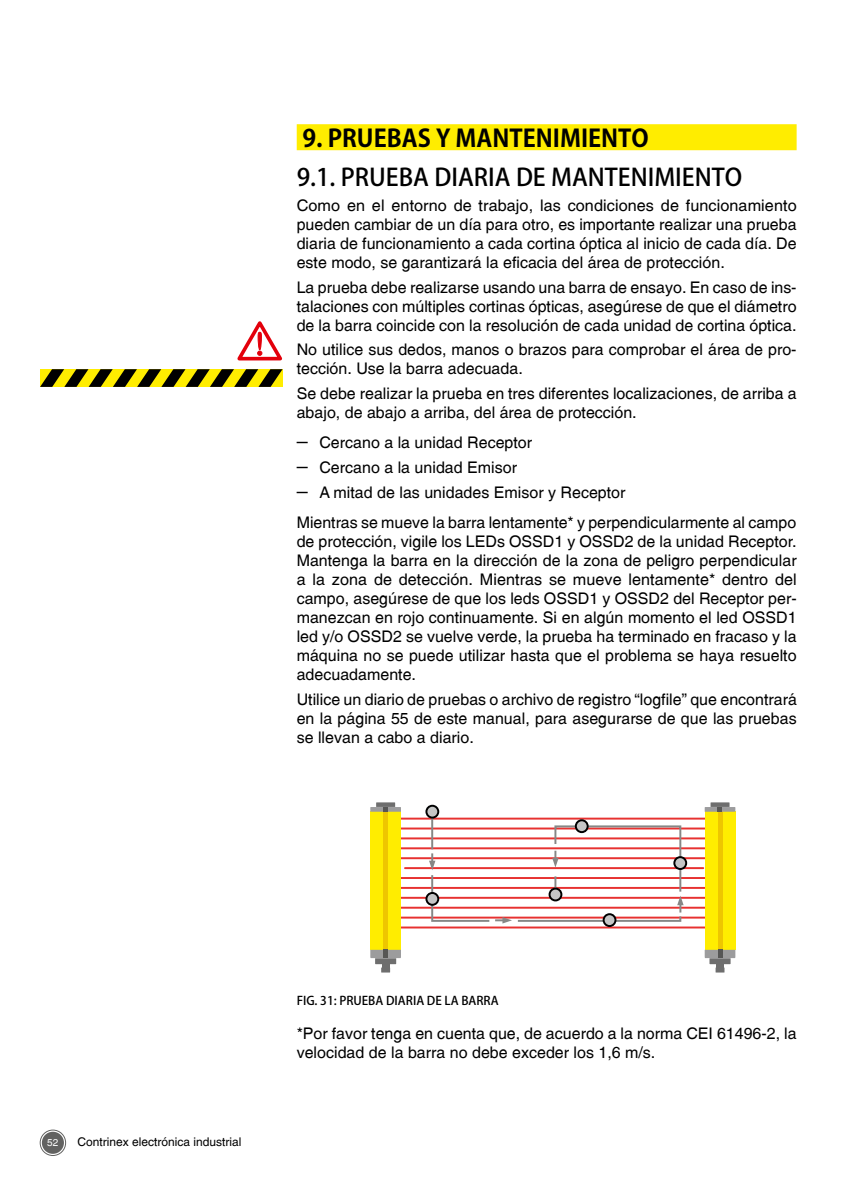
<style>
.page{position:relative;width:842px;height:1191px;background:#fff}
.page>*{position:absolute;margin:0;border:0;box-sizing:border-box;transform-origin:0 0}
.t1{font:500 24px "Koz Go Pro";color:#000}
.t2{font:700 24px "Koz Go Pro";color:#000}
.t3{font:16px/19px "Switzerland Plain";color:#000;text-align:justify}
.t4{font:12px "Switzerland Plain";color:#000}
.t5{font:500 12px "Koz Go Pro";color:#000}
.t6{font:10px "Switzerland Plain";color:#fff}
.s1{font-family:"Switzerland Light Plain";font-size:22px}
</style>
<div class="page">
<svg style="left:40px;top:1129px;width:26px;height:27px"></svg>
<svg style="left:40px;top:1130px;width:26px;height:25px"></svg>
<div style="left:297px;top:124px;width:500px;height:26px;background:#ffed00"></div>
<svg style="left:237px;top:321px;width:46px;height:40px"></svg>
<svg style="left:40px;top:369px;width:243px;height:18px;background:#817800"></svg>
<hr style="left:398px;top:817px;width:310px;height:2px;background:#e73231">
<hr style="left:398px;top:827px;width:310px;height:2px;background:#e73231">
<hr style="left:398px;top:837px;width:310px;height:2px;background:#e73231">
<hr style="left:398px;top:847px;width:310px;height:2px;background:#e73231">
<hr style="left:398px;top:857px;width:310px;height:2px;background:#e73231">
<hr style="left:405px;top:867px;width:298px;height:2px;background:#e73231">
<hr style="left:398px;top:877px;width:310px;height:2px;background:#e73231">
<hr style="left:398px;top:887px;width:310px;height:2px;background:#e73231">
<hr style="left:398px;top:897px;width:310px;height:1px;background:#e73231">
<hr style="left:398px;top:906px;width:310px;height:2px;background:#e73231">
<hr style="left:398px;top:916px;width:310px;height:2px;background:#e73231">
<hr style="left:398px;top:926px;width:310px;height:2px;background:#e73231">
<div style="left:382px;top:962px;width:7px;height:6px;background:#6e6e6e"></div>
<div style="left:370px;top:811px;width:31px;height:139px;background:#ffed00"></div>
<hr style="left:384px;top:811px;width:4px;height:139px;background:#eec600">
<svg style="left:370px;top:802px;width:31px;height:9px"></svg>
<svg style="left:370px;top:949px;width:31px;height:15px"></svg>
<div style="left:381px;top:967px;width:9px;height:5px;background:#6e6e6e"></div>
<div style="left:716px;top:962px;width:8px;height:6px;background:#6e6e6e"></div>
<div style="left:705px;top:811px;width:30px;height:139px;background:#ffed00"></div>
<hr style="left:718px;top:811px;width:4px;height:139px;background:#eec600">
<svg style="left:705px;top:802px;width:30px;height:9px"></svg>
<svg style="left:705px;top:949px;width:30px;height:15px"></svg>
<div style="left:715px;top:967px;width:9px;height:5px;background:#6e6e6e"></div>
<div style="left:425px;top:892px;width:14px;height:13px;border:2px solid #000;border-radius:50%"></div>
<div style="left:673px;top:856px;width:14px;height:14px;border:2px solid #000;border-radius:50%"></div>
<div style="left:426px;top:805px;width:12px;height:12px;background:#c5c6c6;border-radius:50%"></div>
<div style="left:425px;top:804px;width:14px;height:14px;border:2px solid #000;border-radius:50%"></div>
<div style="left:603px;top:913px;width:13px;height:14px;border:2px solid #000;border-radius:50%"></div>
<svg style="left:429px;top:816px;width:255px;height:107px"></svg>
<h1 class="t2" style="left:302px;top:123px;width:348px">9. PRUEBAS Y MANTENIMIENTO</h1>
<h1 class="t1" style="left:297px;top:162px;width:447px">9.1. PRUEBA DIARIA DE MANTENIMIENTO</h1>
<p class="t3" style="left:297px;top:196px;width:501px">Como en el entorno de trabajo, las condiciones de funcionamiento pueden cambiar de un día para otro, es importante realizar una prueba diaria de funcionamiento a cada cortina óptica al inicio de cada día. De este modo, se garantizará la eficacia del área de protección.</p>
<p class="t3" style="left:297px;top:277px;width:501px">La prueba debe realizarse usando una barra de ensayo. En caso de ins&shy;talaciones con múltiples cortinas ópticas, asegúrese de que el diámetro de la barra coincide con la resolución de cada unidad de cortina óptica.</p>
<p class="t3" style="left:297px;top:340px;width:501px">No utilice sus dedos, manos o brazos para comprobar el área de pro&shy;tección. Use la barra adecuada.</p>
<p class="t3" style="left:297px;top:384px;width:501px">Se debe realizar la prueba en tres diferentes localizaciones, de arriba a abajo, de abajo a arriba, del área de protección.</p>
<p class="t3" style="left:297px;top:433px;width:237px"><span class="s1">–</span> Cercano a la unidad Receptor</p>
<p class="t3" style="left:297px;top:458px;width:222px"><span class="s1">–</span> Cercano a la unidad Emisor</p>
<p class="t3" style="left:297px;top:477px;width:501px;line-height:30.4px"><span class="s1">–</span> A mitad de las unidades Emisor y Receptor<br>Mientras se mueve la barra lentamente* y perpendicularmente al campo</p>
<p class="t3" style="left:297px;top:532px;width:501px">de protección, vigile los LEDs OSSD1 y OSSD2 de la unidad Receptor.<br>Mantenga la barra en la dirección de la zona de peligro perpendicular a la zona de detección. Mientras se mueve lentamente* dentro del campo, asegúrese de que los leds OSSD1 y OSSD2 del Receptor per&shy;manezcan en rojo continuamente. Si en algún momento el led OSSD1 led y/o OSSD2 se vuelve verde, la prueba ha terminado en fracaso y la máquina no se puede utilizar hasta que el problema se haya resuelto adecuadamente.</p>
<p class="t3" style="left:297px;top:689px;width:502px">Utilice un diario de pruebas o archivo de registro “logfile” que encontrará en la página 55 de este manual, para asegurarse de que las pruebas se llevan a cabo a diario.</p>
<p class="t6" style="left:47px;top:1137px;width:13px">52</p>
<p class="t4" style="left:77px;top:1135px;width:166px">Contrinex electrónica industrial</p>
<p class="t5" style="left:297px;top:993px;width:203px">FIG. 31: PRUEBA DIARIA DE LA BARRA</p>
<p class="t3" style="left:297px;top:1024px;width:501px">*Por favor tenga en cuenta que, de acuerdo a la norma CEI 61496-2, la velocidad de la barra no debe exceder los 1,6 m/s.</p>
</div>
